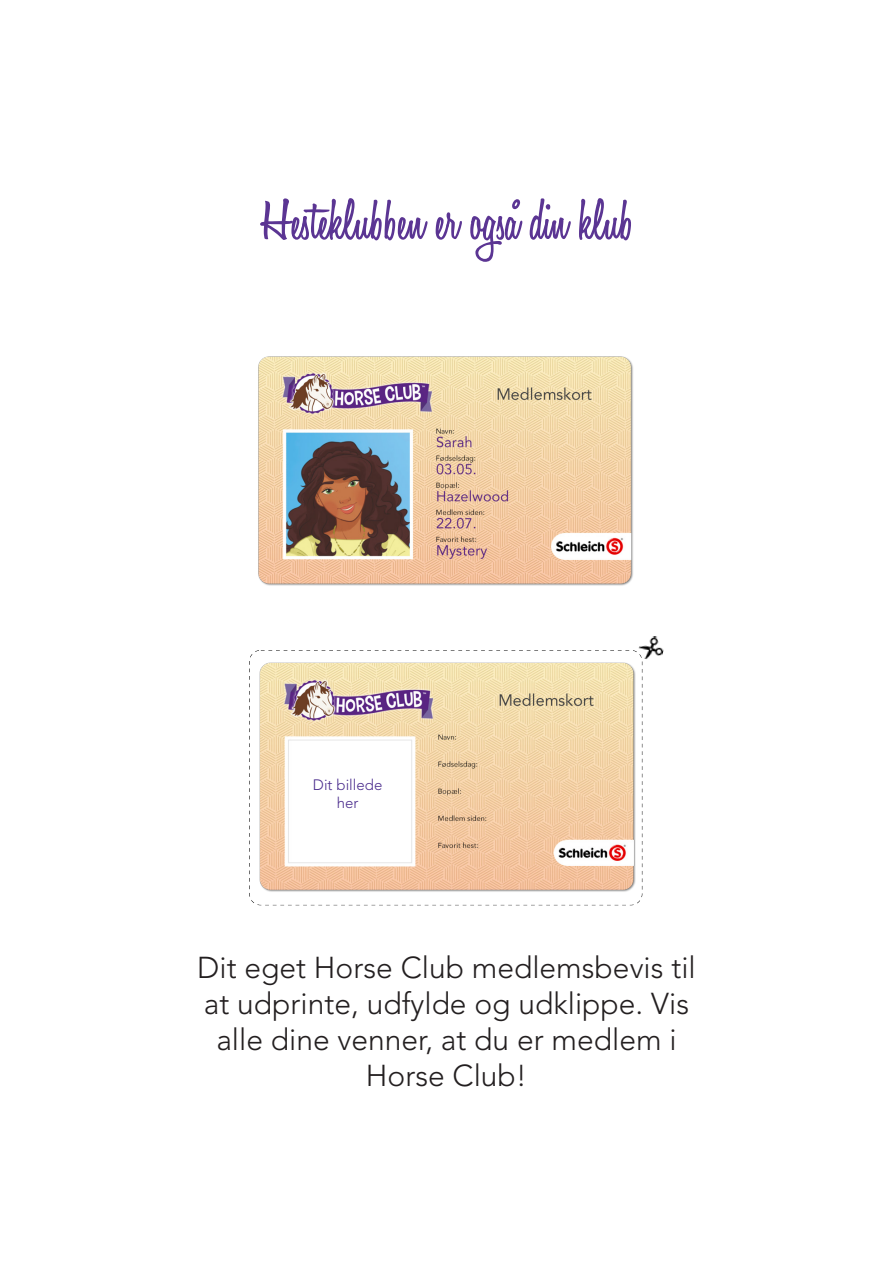
<style>
.page{position:relative;width:893px;height:1263px;background:#fff}
.page>*{position:absolute;margin:0;border:0;box-sizing:border-box;transform-origin:0 0}
.t1{font:600 60px "Honey Script";color:#5b3593}
.t2{font:300 30px/36px "Avenir LT Std";color:#231f20;text-align:center}
.t3{font:300 15px "Avenir LT Std";color:#4c2e8e}
</style>
<div class="page">
<svg style="left:249px;top:650px;width:394px;height:256px"></svg>
<img style="left:637px;top:636px;width:27px;height:26px">
<img style="left:260px;top:662px;width:375px;height:231px">
<img style="left:258px;top:356px;width:375px;height:230px">
<p class="t1" style="left:261px;top:184px;width:374px">Hesteklubben er også din klub</p>
<p class="t3" style="left:313px;top:776px;width:71px">Dit billede</p>
<p class="t3" style="left:337px;top:794px;width:23px">her</p>
<p class="t2" style="left:197px;top:950px;width:500px">Dit eget Horse Club medlemsbevis til at udprinte, udfylde og udklippe. Vis alle dine venner, at du er medlem i<br>Horse Club!</p>
</div>
